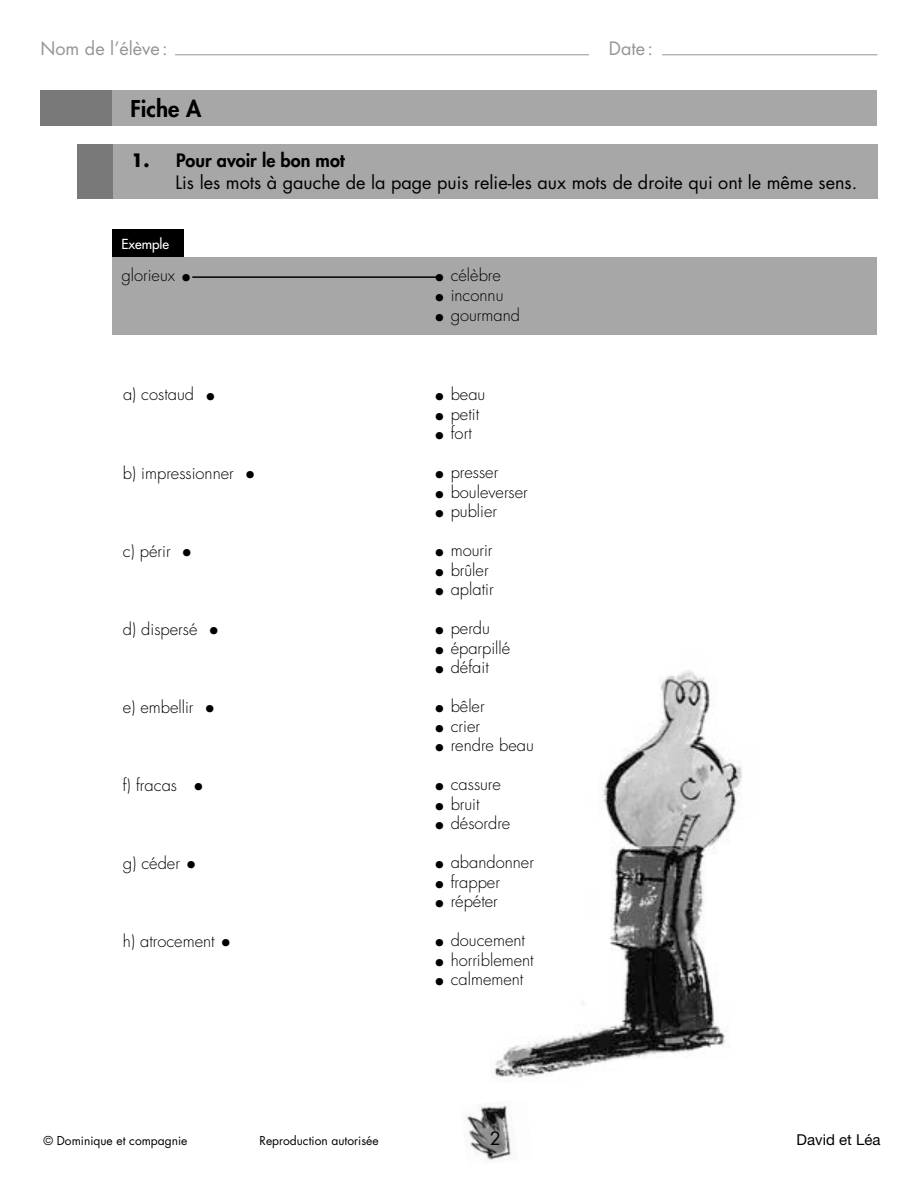
<style>
.page{position:relative;width:918px;height:1188px;background:#fff}
.page>*{position:absolute;margin:0;border:0;box-sizing:border-box;transform-origin:0 0}
.t1{font:800 22.5px "Futura";color:#000}
.t2{font:18px/21.6px "Futura";color:#000}
.t3{font:18px "Futura";color:#959595}
.t4{font:300 16.5px "Futura";color:#000}
.t5{font:15px "Helvetica Neue";color:#000}
.t6{font:13.5px "Futura";color:#fff}
.t7{font:12px "Futura";color:#000}
.s1{font-weight:700}
.s2{font-weight:800}
.s3{font-size:19.5px}
</style>
<div class="page">
<hr style="left:175px;top:54px;width:414px;height:1px;background:#959595">
<hr style="left:662px;top:54px;width:215px;height:1px;background:#959595">
<img style="left:466px;top:1105px;width:45px;height:55px">
<img style="left:494px;top:670px;width:248px;height:408px">
<div style="left:77px;top:144px;width:36px;height:54px;background:#797979"></div>
<div style="left:113px;top:144px;width:765px;height:54px;background:#a7a7a7"></div>
<div style="left:40px;top:90px;width:72px;height:36px;background:#797979"></div>
<div style="left:112px;top:90px;width:766px;height:36px;background:#a7a7a7"></div>
<div style="left:112px;top:230px;width:72px;height:27px;background:#000"></div>
<div style="left:112px;top:257px;width:766px;height:77px;background:#a7a7a7"></div>
<hr style="left:192px;top:276px;width:249px;height:2px;background:#000">
<p class="t3" style="left:40px;top:36px;width:129px">Nom de l’élève:</p>
<p class="t3" style="left:609px;top:36px;width:46px">Date:</p>
<h1 class="t1" style="left:130px;top:94px;width:72px">Fiche A</h1>
<p class="t2" style="left:176px;top:150px;width:683px;text-indent:-44px"><span class="s1">1.</span> <span class="s2">Pour avoir le bon mot<br></span>Lis les mots à gauche de la page puis relie-les aux mots de droite qui ont le même sens.</p>
<p class="t6" style="left:122px;top:235px;width:49px">Exemple</p>
<p class="t4" style="left:122px;top:265px;width:72px">glorieux <span class="s3">•</span></p>
<p class="t4" style="left:434px;top:265px;width:69px"><span class="s3">•</span> célèbre</p>
<p class="t4" style="left:434px;top:284px;width:72px"><span class="s3">•</span> inconnu</p>
<p class="t4" style="left:434px;top:304px;width:88px"><span class="s3">•</span> gourmand</p>
<p class="t4" style="left:123px;top:384px;width:95px">a) costaud <span class="s3">•</span></p>
<p class="t4" style="left:434px;top:384px;width:53px"><span class="s3">•</span> beau</p>
<p class="t4" style="left:434px;top:403px;width:47px"><span class="s3">•</span> petit</p>
<p class="t4" style="left:434px;top:423px;width:40px"><span class="s3">•</span> fort</p>
<p class="t4" style="left:123px;top:462px;width:135px">b) impressionner <span class="s3">•</span></p>
<p class="t4" style="left:434px;top:462px;width:66px"><span class="s3">•</span> presser</p>
<p class="t4" style="left:434px;top:481px;width:96px"><span class="s3">•</span> bouleverser</p>
<p class="t4" style="left:434px;top:501px;width:65px"><span class="s3">•</span> publier</p>
<p class="t4" style="left:123px;top:540px;width:71px">c) périr <span class="s3">•</span></p>
<p class="t4" style="left:434px;top:540px;width:61px"><span class="s3">•</span> mourir</p>
<p class="t4" style="left:434px;top:559px;width:57px"><span class="s3">•</span> brûler</p>
<p class="t4" style="left:434px;top:579px;width:62px"><span class="s3">•</span> aplatir</p>
<p class="t4" style="left:123px;top:618px;width:98px">d) dispersé <span class="s3">•</span></p>
<p class="t4" style="left:434px;top:618px;width:58px"><span class="s3">•</span> perdu</p>
<p class="t4" style="left:434px;top:637px;width:78px"><span class="s3">•</span> éparpillé</p>
<p class="t4" style="left:434px;top:657px;width:57px"><span class="s3">•</span> défait</p>
<p class="t4" style="left:123px;top:696px;width:94px">e) embellir <span class="s3">•</span></p>
<p class="t4" style="left:434px;top:696px;width:53px"><span class="s3">•</span> bêler</p>
<p class="t4" style="left:434px;top:715px;width:48px"><span class="s3">•</span> crier</p>
<p class="t4" style="left:434px;top:735px;width:102px"><span class="s3">•</span> rendre beau</p>
<p class="t4" style="left:123px;top:774px;width:83px">f) fracas <span class="s3">•</span></p>
<p class="t4" style="left:434px;top:774px;width:69px"><span class="s3">•</span> cassure</p>
<p class="t4" style="left:434px;top:793px;width:48px"><span class="s3">•</span> bruit</p>
<p class="t4" style="left:434px;top:813px;width:78px"><span class="s3">•</span> désordre</p>
<p class="t4" style="left:123px;top:852px;width:76px">g) céder <span class="s3">•</span></p>
<p class="t4" style="left:434px;top:852px;width:102px"><span class="s3">•</span> abandonner</p>
<p class="t4" style="left:434px;top:871px;width:68px"><span class="s3">•</span> frapper</p>
<p class="t4" style="left:434px;top:891px;width:66px"><span class="s3">•</span> répéter</p>
<p class="t4" style="left:123px;top:930px;width:110px">h) atrocement <span class="s3">•</span></p>
<p class="t4" style="left:434px;top:930px;width:93px"><span class="s3">•</span> doucement</p>
<p class="t4" style="left:434px;top:949px;width:102px"><span class="s3">•</span> horriblement</p>
<p class="t4" style="left:434px;top:969px;width:91px"><span class="s3">•</span> calmement</p>
<p class="t7" style="left:44px;top:1132px;width:145px">© Dominique et compagnie</p>
<p class="t7" style="left:260px;top:1132px;width:121px">Reproduction autorisée</p>
<p class="t2" style="left:490px;top:1127px;width:13px">2</p>
<p class="t5" style="left:797px;top:1130px;width:85px">David et Léa</p>
</div>
